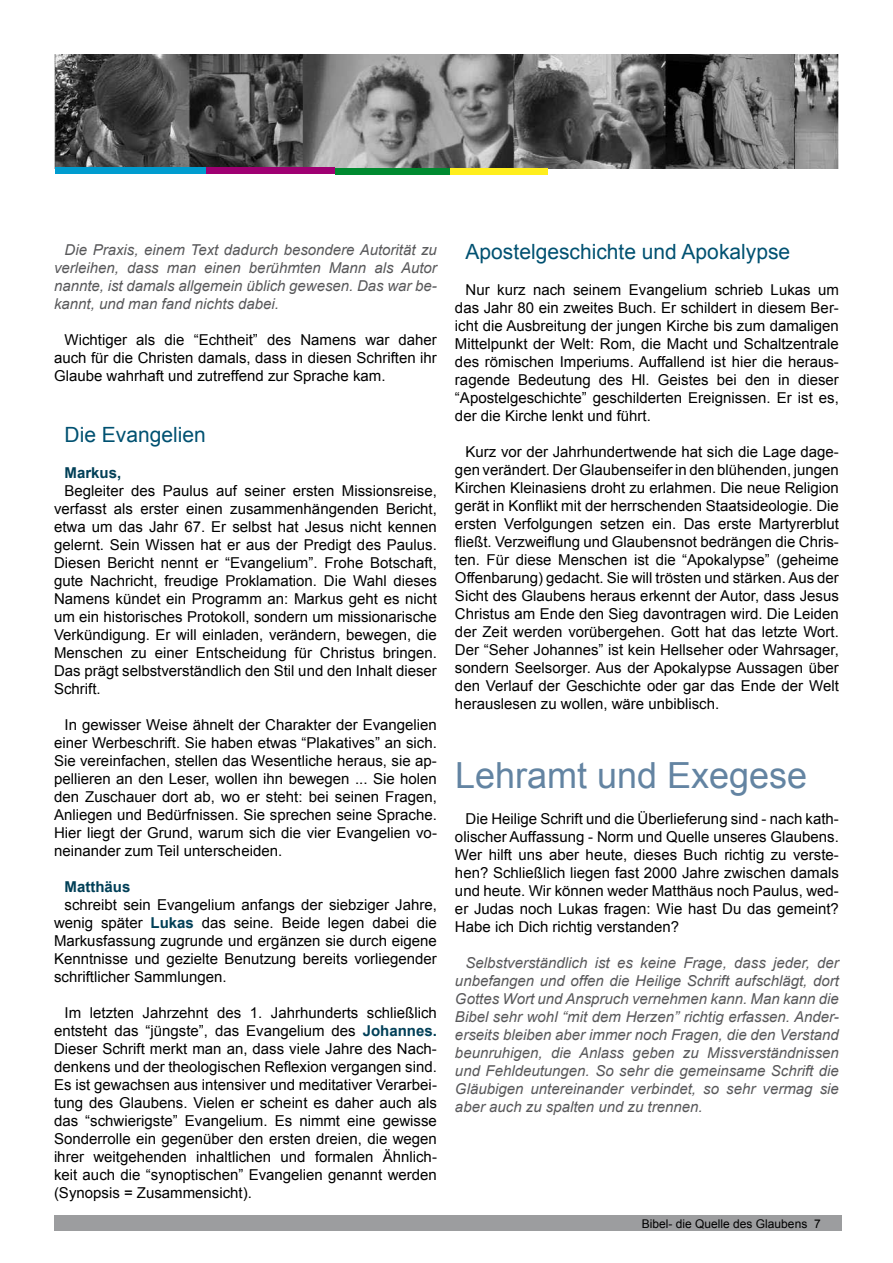
<style>
.page{position:relative;width:893px;height:1263px;background:#fff}
.page>*{position:absolute;margin:0;border:0;box-sizing:border-box;transform-origin:0 0}
.t1{font:36px "Arial";color:#6384a2}
.t2{font:21px "Arial";color:#005171}
.t3{font:15px/18px "Arial";color:#000;text-align:justify}
.t4{font:italic 15px/18px "Arial";color:#58585a;text-align:justify}
.t5{font:700 15px "Arial";color:#003f57}
.t6{font:12px "Arial";color:#000}
.s1{font-weight:700;color:#003f57}
</style>
<div class="page">
<div style="left:54px;top:1215px;width:788px;height:16px;background:#9c9d9f"></div>
<img style="left:54px;top:54px;width:785px;height:114px">
<div style="left:55px;top:168px;width:151px;height:6px;background:#009ccf"></div>
<div style="left:206px;top:168px;width:129px;height:6px;background:#9f0072"></div>
<div style="left:335px;top:168px;width:116px;height:6px;background:#008a30"></div>
<div style="left:451px;top:168px;width:97px;height:6px;background:#ffee1d"></div>
<p class="t4" style="left:54px;top:241px;width:384px;text-indent:11px">Die Praxis, einem Text dadurch besondere Autorität zu verleihen, dass man einen berühmten Mann als Autor nannte, ist damals allgemein üblich gewesen. Das war be&shy;kannt, und man fand nichts dabei.</p>
<p class="t3" style="left:54px;top:331px;width:384px;text-indent:11px">Wichtiger als die “Echtheit” des Namens war daher auch für die Christen damals, dass in diesen Schriften ihr Glaube wahrhaft und zutreffend zur Sprache kam.</p>
<h2 class="t2" style="left:65px;top:421px;width:143px">Die Evangelien</h2>
<p class="t5" style="left:65px;top:463px;width:58px">Markus,</p>
<p class="t3" style="left:54px;top:482px;width:384px;text-indent:11px">Begleiter des Paulus auf seiner ersten Missionsreise, verfasst als erster einen zusammenhängenden Bericht, etwa um das Jahr 67. Er selbst hat Jesus nicht kennen gelernt. Sein Wissen hat er aus der Predigt des Paulus.<br>Diesen Bericht nennt er “Evangelium”. Frohe Botschaft, gute Nachricht, freudige Proklamation. Die Wahl dieses Namens kündet ein Programm an: Markus geht es nicht um ein historisches Protokoll, sondern um missionarische Verkündigung. Er will einladen, verändern, bewegen, die Menschen zu einer Entscheidung für Christus bringen.<br>Das prägt selbstverständlich den Stil und den Inhalt dieser Schrift.</p>
<p class="t3" style="left:54px;top:716px;width:384px;text-indent:11px">In gewisser Weise ähnelt der Charakter der Evangelien einer Werbeschrift. Sie haben etwas “Plakatives” an sich.<br>Sie vereinfachen, stellen das Wesentliche heraus, sie ap&shy;pellieren an den Leser, wollen ihn bewegen ... Sie holen den Zuschauer dort ab, wo er steht: bei seinen Fragen, Anliegen und Bedürfnissen. Sie sprechen seine Sprache.<br>Hier liegt der Grund, warum sich die vier Evangelien vo&shy;neinander zum Teil unterscheiden.</p>
<p class="t5" style="left:65px;top:877px;width:67px">Matthäus</p>
<p class="t3" style="left:54px;top:896px;width:384px;text-indent:11px">schreibt sein Evangelium anfangs der siebziger Jahre, wenig später <span class="s1">Lukas</span> das seine. Beide legen dabei die Markusfassung zugrunde und ergänzen sie durch eigene Kenntnisse und gezielte Benutzung bereits vorliegender schriftlicher Sammlungen.</p>
<p class="t3" style="left:54px;top:1004px;width:384px;text-indent:11px">Im letzten Jahrzehnt des 1. Jahrhunderts schließlich entsteht das “jüngste”, das Evangelium des <span class="s1">Johannes.<br></span>Dieser Schrift merkt man an, dass viele Jahre des Nach&shy;denkens und der theologischen Reflexion vergangen sind.<br>Es ist gewachsen aus intensiver und meditativer Verarbei&shy;tung des Glaubens. Vielen er scheint es daher auch als das “schwierigste” Evangelium. Es nimmt eine gewisse Sonderrolle ein gegenüber den ersten dreien, die wegen ihrer weitgehenden inhaltlichen und formalen Ähnlich&shy;keit auch die “synoptischen” Evangelien genannt werden (Synopsis = Zusammensicht).</p>
<h2 class="t2" style="left:466px;top:238px;width:326px">Apostelgeschichte und Apokalypse</h2>
<p class="t3" style="left:455px;top:281px;width:385px;text-indent:11px">Nur kurz nach seinem Evangelium schrieb Lukas um das Jahr 80 ein zweites Buch. Er schildert in diesem Ber&shy;icht die Ausbreitung der jungen Kirche bis zum damaligen Mittelpunkt der Welt: Rom, die Macht und Schaltzentrale des römischen Imperiums. Auffallend ist hier die heraus&shy;ragende Bedeutung des Hl. Geistes bei den in dieser “Apostelgeschichte” geschilderten Ereignissen. Er ist es, der die Kirche lenkt und führt.</p>
<p class="t3" style="left:455px;top:443px;width:385px;text-indent:11px">Kurz vor der Jahrhundertwende hat sich die Lage dage&shy;gen verändert. Der Glaubenseifer in den blühenden, jungen Kirchen Kleinasiens droht zu erlahmen. Die neue Religion gerät in Konflikt mit der herrschenden Staatsideologie. Die ersten Verfolgungen setzen ein. Das erste Martyrerblut fließt. Verzweiflung und Glaubensnot bedrängen die Chris&shy;ten. Für diese Menschen ist die “Apokalypse” (geheime Offenbarung) gedacht. Sie will trösten und stärken. Aus der Sicht des Glaubens heraus erkennt der Autor, dass Jesus Christus am Ende den Sieg davontragen wird. Die Leiden der Zeit werden vorübergehen. Gott hat das letzte Wort.<br>Der “Seher Johannes” ist kein Hellseher oder Wahrsager, sondern Seelsorger. Aus der Apokalypse Aussagen über den Verlauf der Geschichte oder gar das Ende der Welt herauslesen zu wollen, wäre unbiblisch.</p>
<h1 class="t1" style="left:455px;top:752px;width:354px">Lehramt und Exegese</h1>
<p class="t3" style="left:455px;top:810px;width:385px;text-indent:11px">Die Heilige Schrift und die Überlieferung sind - nach kath&shy;olischer Auffassung - Norm und Quelle unseres Glaubens.<br>Wer hilft uns aber heute, dieses Buch richtig zu verste&shy;hen? Schließlich liegen fast 2000 Jahre zwischen damals und heute. Wir können weder Matthäus noch Paulus, wed&shy;er Judas noch Lukas fragen: Wie hast Du das gemeint?<br>Habe ich Dich richtig verstanden?</p>
<p class="t4" style="left:455px;top:954px;width:385px;text-indent:11px">Selbstverständlich ist es keine Frage, dass jeder, der unbefangen und offen die Heilige Schrift aufschlägt, dort Gottes Wort und Anspruch vernehmen kann. Man kann die Bibel sehr wohl “mit dem Herzen” richtig erfassen. Ander&shy;erseits bleiben aber immer noch Fragen, die den Verstand beunruhigen, die Anlass geben zu Missverständnissen und Fehldeutungen. So sehr die gemeinsame Schrift die Gläubigen untereinander verbindet, so sehr vermag sie aber auch zu spalten und zu trennen.</p>
<p class="t6" style="left:642px;top:1215px;width:180px">Bibel- die Quelle des Glaubens 7</p>
</div>
